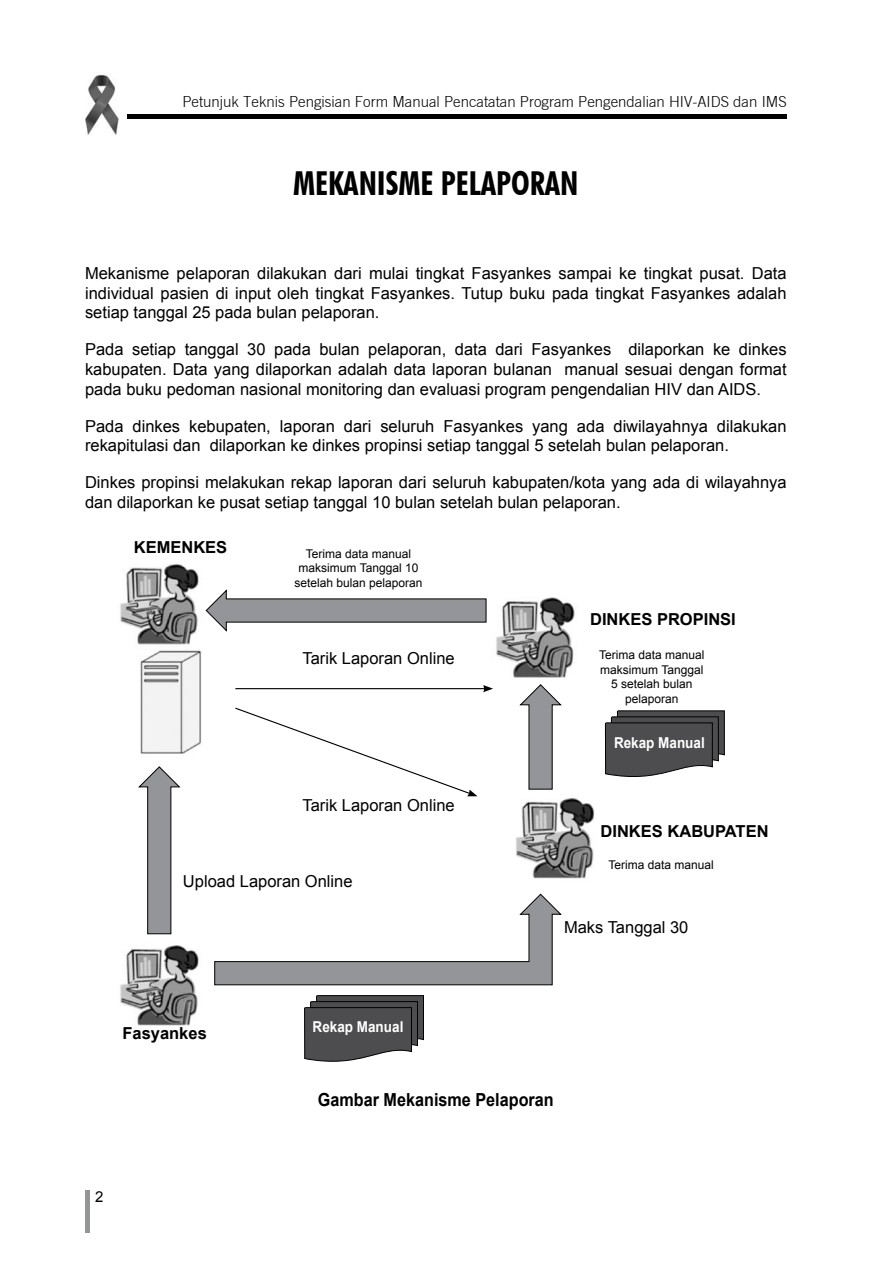
<style>
.page{position:relative;width:893px;height:1263px;background:#fff}
.page>*{position:absolute;margin:0;border:0;box-sizing:border-box;transform-origin:0 0}
.t1{font:700 condensed 33px "Futura BT";color:#000}
.t2{font:700 18px "Arial";color:#000;scale:.9 1}
.t3{font:16.5px/19.8px "Arial";color:#000;text-align:justify}
.t4{font:700 16.5px "Arial";color:#000}
.t5{font:300 15px "Commerce Light S Si";color:#000}
.t6{font:700 15px "Arial";color:#fff;scale:.9 1}
.t7{font:15px "Arial";color:#000}
.t8{font:12px/14.4px "Arial";color:#000;text-align:center}
</style>
<div class="page">
<hr style="left:85px;top:1191px;width:4px;height:42px;background:#939598">
<hr style="left:128px;top:115px;width:659px;height:4px;background:#000">
<img style="left:85px;top:74px;width:34px;height:61px">
<img style="left:120px;top:564px;width:485px;height:462px">
<svg style="left:137px;top:766px;width:43px;height:168px"></svg>
<svg style="left:519px;top:684px;width:43px;height:106px"></svg>
<svg style="left:214px;top:893px;width:348px;height:92px"></svg>
<svg style="left:205px;top:589px;width:282px;height:43px"></svg>
<svg style="left:304px;top:995px;width:120px;height:67px;background:#5a5a5c"></svg>
<svg style="left:605px;top:710px;width:120px;height:67px;background:#5a5a5b"></svg>
<hr style="left:235px;top:688px;width:250px;height:1px;background:#000">
<svg style="left:483px;top:685px;width:10px;height:7px"></svg>
<svg style="left:234px;top:707px;width:244px;height:89px"></svg>
<p class="t5" style="left:182px;top:93px;width:606px">Petunjuk Teknis Pengisian Form Manual Pencatatan Program Pengendalian HIV-AIDS dan IMS</p>
<p class="t1" style="left:293px;top:163px;width:287px">MEKANISME PELAPORAN</p>
<p class="t3" style="left:85px;top:263px;width:703px">Mekanisme pelaporan dilakukan dari mulai tingkat Fasyankes sampai ke tingkat pusat. Data individual pasien di input oleh tingkat Fasyankes. Tutup buku pada tingkat Fasyankes adalah setiap tanggal 25 pada bulan pelaporan.</p>
<p class="t3" style="left:85px;top:340px;width:703px">Pada setiap tanggal 30 pada bulan pelaporan, data dari Fasyankes dilaporkan ke dinkes kabupaten. Data yang dilaporkan adalah data laporan bulanan manual sesuai dengan format pada buku pedoman nasional monitoring dan evaluasi program pengendalian H IV dan AIDS.</p>
<p class="t3" style="left:85px;top:416px;width:703px">Pada dinkes kebupaten, laporan dari seluruh Fasyankes yang ada diwilayahnya dilakukan rekapitulasi dan dilaporkan ke dinkes propinsi setiap tanggal 5 setelah bulan pelaporan.</p>
<p class="t3" style="left:85px;top:473px;width:703px">Dinkes propinsi melakukan rekap laporan dari seluruh kabupaten/kota yang ada di wilayahnya dan dilaporkan ke pusat setiap tanggal 10 bulan setelah bulan pelaporan.</p>
<p class="t4" style="left:134px;top:536px;width:95px">KEMENKES</p>
<p class="t8" style="left:294px;top:547px;width:130px">Terima data manual maksimum Tanggal 10 setelah bulan pelaporan</p>
<p class="t3" style="left:302px;top:648px;width:154px">Tarik Laporan Online</p>
<p class="t3" style="left:302px;top:796px;width:154px">Tarik Laporan Online</p>
<p class="t3" style="left:183px;top:871px;width:171px">Upload Laporan Online</p>
<p class="t4" style="left:590px;top:608px;width:78px">DINKES PROPI</p>
<p class="t4" style="left:708px;top:608px;width:27px">NSI</p>
<p class="t8" style="left:599px;top:648px;width:107px">Terima data manual maksimum Tanggal<br>5 setelah bulan pelaporan</p>
<p class="t6" style="left:614px;top:732px;width:102px">Rekap Manual</p>
<p class="t4" style="left:601px;top:820px;width:91px">DI NKES KABUPAT</p>
<p class="t4" style="left:746px;top:820px;width:24px">EN</p>
<p class="t8" style="left:608px;top:857px;width:107px">Terima data manual</p>
<p class="t3" style="left:564px;top:918px;width:126px">Maks Tanggal 30</p>
<p class="t4" style="left:122px;top:1022px;width:86px">Fasyankes</p>
<p class="t7" style="left:95px;top:1186px;width:10px">2</p>
<p class="t6" style="left:313px;top:1017px;width:102px">Rekap Manual</p>
<p class="t2" style="left:318px;top:1087px;width:264px">Gambar Mekanisme Pelaporan</p>
</div>
